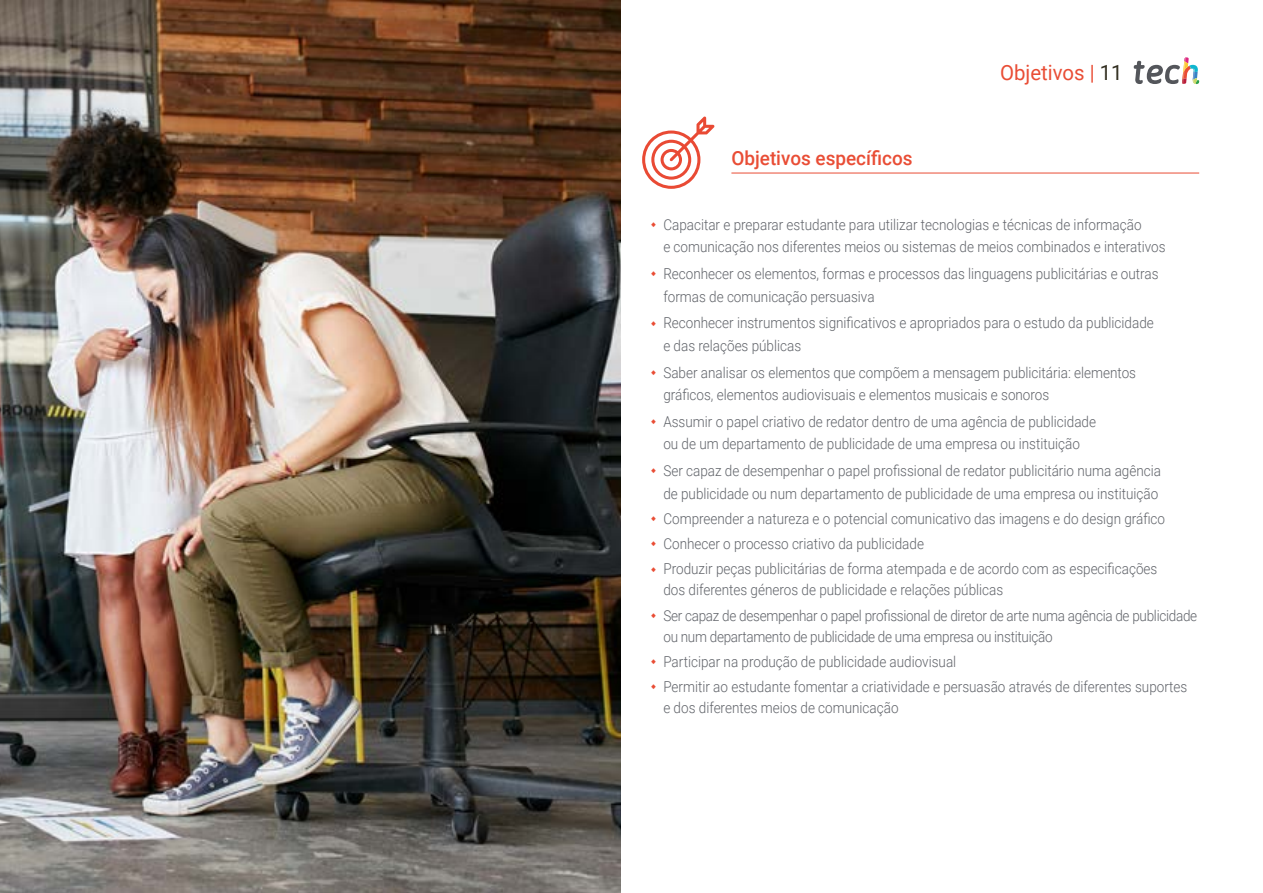
<style>
.page{position:relative;width:1263px;height:893px;background:#fff}
.page>*{position:absolute;margin:0;border:0;box-sizing:border-box;transform-origin:0 0}
.t1{font:21px "Roboto";color:#e94d35}
.t2{font:500 19.5px "Roboto";color:#e94d35}
.t3{font:300 15px/22.5px "Roboto";color:#61646a;scale:.9 1}
.t4{font:300 15px/25.2px "Roboto";letter-spacing:-.02em;color:#61646a;scale:.9 1}
.s1{color:#312e20}
</style>
<div class="page">
<hr style="left:731px;top:173px;width:468px;height:1px;background:#e94d35">
<svg style="left:642px;top:116px;width:72px;height:73px"></svg>
<img style="left:0;top:0;width:621px;height:893px">
<svg style="left:1134px;top:57px;width:65px;height:27px"></svg>
<h2 class="t2" style="left:731px;top:144px;width:183px">Objetivos específicos</h2>
<h1 class="t1" style="left:1000px;top:57px;width:124px">Objetivos | <span class="s1">11</span></h1>
<p class="t3" style="left:663px;top:213px;width:559px">Capacitar e preparar estudante para utilizar tecnologias e técnicas de informação<br>e comunicação nos diferentes meios ou sistemas de meios combinados e interativos</p>
<p class="t3" style="left:663px;top:262px;width:552px">Reconhecer os elementos, formas e processos das linguagens publicitárias e outras formas de comunicação persuasiva</p>
<p class="t3" style="left:663px;top:311px;width:546px">Reconhecer instrumentos significativos e apropriados para o estudo da publicidade e das relações públicas</p>
<p class="t3" style="left:663px;top:360px;width:527px">Saber analisar os elementos que compõem a mensagem publicitária: elementos gráficos, elementos audiovisuais e elementos musicais e sonoros</p>
<p class="t3" style="left:663px;top:410px;width:482px">Assumir o papel criativo de redator dentro de uma agência de publicidade ou de um departamento de publicidade de uma empresa ou instituição</p>
<p class="t3" style="left:663px;top:459px;width:554px">Ser capaz de desempenhar o papel profissional de redator publicitário numa agência de publicidade ou num departamento de publicidade de uma empresa ou instituição</p>
<p class="t3" style="left:663px;top:505px;width:559px;line-height:25.2px">Compreender a natureza e o potencial comunicativo das imagens e do design gráfico<br>Conhecer o processo criativo da publicidade<br>Produzir peças publicitárias de forma atempada e de acordo com as especificações</p>
<p class="t4" style="left:663px;top:577px;width:595px">dos diferentes géneros de publicidade e relações públicas<br>Ser capaz de desempenhar o papel profissional de diretor de arte numa agência de publicidade</p>
<p class="t3" style="left:663px;top:623px;width:584px;line-height:25.2px">ou num departamento de publicidade de uma empresa ou instituição<br>Participar na produção de publicidade audiovisual<br>Permitir ao estudante fomentar a criatividade e persuasão através de diferentes suportes</p>
<p class="t3" style="left:663px;top:696px;width:263px">e dos diferentes meios de comunicação</p>
</div>
